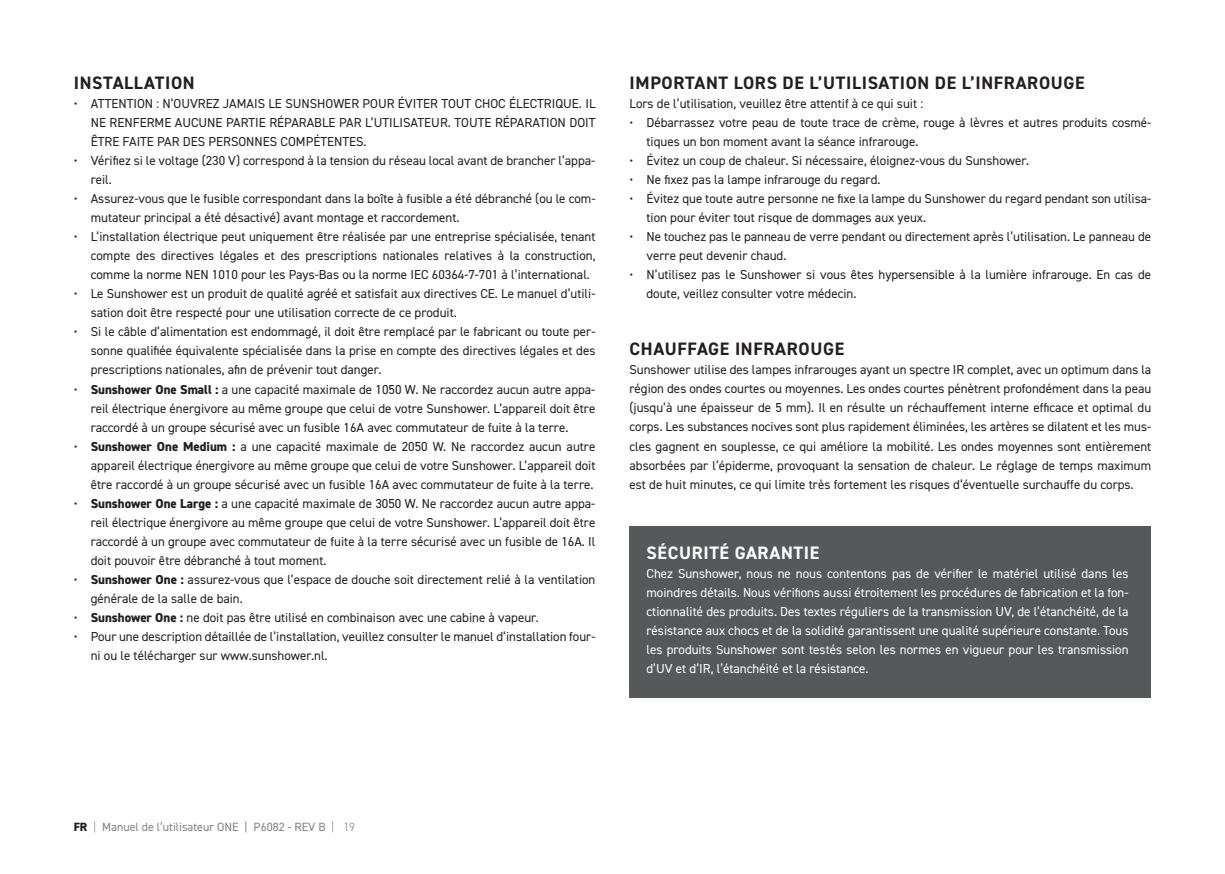
<style>
.page{position:relative;width:1225px;height:874px;background:#fff}
.page>*{position:absolute;margin:0;border:0;box-sizing:border-box;transform-origin:0 0}
.t1{font:700 18px "DIN2014";letter-spacing:.035em;color:#231f20}
.t2{font:700 18px "DIN2014";letter-spacing:.035em;color:#fff}
.t3{font:13px/19px "DIN2014";color:#231f20}
.t4{font:13px/19px "DIN2014";color:#fff;text-align:justify}
.t5{font:12px "DIN2014";color:#808285}
.s1{font-weight:800}
.s2{font-weight:800;color:#231f20}
.s3{font-weight:300}
</style>
<div class="page">
<div style="left:629px;top:526px;width:522px;height:171px;background:#57585a"></div>
<h1 class="t1" style="left:74px;top:71px;width:122px">INSTALLATION</h1>
<p class="t3" style="left:91px;top:94px;width:506px;text-align:justify;text-indent:-17px">• ATTENTION : N’OUVREZ JAMAIS LE SUNSHOWER POUR ÉVITER TOUT CHOC ÉLECTRIQUE. IL NE RENFERME AUCUNE PARTIE RÉPARABLE PAR L’UTILISATEUR. TOUTE RÉPARATION DOIT ÊTRE FAITE PAR DES PERSONNES COMPÉTENTES.</p>
<p class="t3" style="left:91px;top:151px;width:506px;text-indent:-17px">• Vérifiez si le voltage (230 V) correspond à la tension du réseau local avant de brancher l’appa&shy;reil.</p>
<p class="t3" style="left:91px;top:189px;width:506px;text-indent:-17px">• Assurez-vous que le fusible correspondant dans la boîte à fusible a été débranché (ou le com&shy;mutateur principal a été désactivé) avant montage et raccordement.</p>
<p class="t3" style="left:91px;top:227px;width:506px;text-align:justify;text-indent:-17px">• L’installation électrique peut uniquement être réalisée par une entreprise spécialisée, tenant compte des directives légales et des prescriptions nationales relatives à la construction, comme la norme NEN 1010 pour les Pays-Bas ou la norme IEC 60364-7-701 à l’international.</p>
<p class="t3" style="left:91px;top:284px;width:506px;text-indent:-17px">• Le Sunshower est un produit de qualité agréé et satisfait aux directives CE. Le manuel d’utili&shy;sation doit être respecté pour une utilisation correcte de ce produit.</p>
<p class="t3" style="left:91px;top:322px;width:506px;text-align:justify;text-indent:-17px">• Si le câble d’alimentation est endommagé, il doit être remplacé par le fabricant ou toute per&shy;sonne qualifiée équivalente spécialisée dans la prise en compte des directives légales et des prescriptions nationales, afin de prévenir tout danger.</p>
<p class="t3" style="left:91px;top:379px;width:506px;text-align:justify;text-indent:-17px">• <span class="s1">Sunshower One Small :</span> a une capacité maximale de 1050 W. Ne raccordez aucun autre appa&shy;reil électrique énergivore au même groupe que celui de votre Sunshower. L’appareil doit être raccordé à un groupe sécurisé avec un fusible 16A avec commutateur de fuite à la terre.</p>
<p class="t3" style="left:91px;top:436px;width:506px;text-align:justify;text-indent:-17px">• <span class="s1">Sunshower One Medium :</span> a une capacité maximale de 2050 W. Ne raccordez aucun autre appareil électrique énergivore au même groupe que celui de votre Sunshower. L’appareil doit être raccordé à un groupe sécurisé avec un fusible 16A avec commutateur de fuite à la terre.</p>
<p class="t3" style="left:91px;top:493px;width:506px;text-align:justify;text-indent:-17px">• <span class="s1">Sunshower One Large :</span> a une capacité maximale de 3050 W. Ne raccordez aucun autre appa&shy;reil électrique énergivore au même groupe que celui de votre Sunshower. L’appareil doit être raccordé à un groupe avec commutateur de fuite à la terre sécurisé avec un fusible de 16A. Il doit pouvoir être débranché à tout moment.</p>
<p class="t3" style="left:91px;top:569px;width:506px;text-indent:-17px">• <span class="s1">Sunshower One :</span> assurez-vous que l’espace de douche soit directement relié à la ventilation générale de la salle de bain.</p>
<p class="t3" style="left:74px;top:607px;width:466px">• <span class="s1">Sunshower One :</span> ne doit pas être utilisé en combinaison avec une cabine à vapeur.</p>
<p class="t3" style="left:91px;top:626px;width:506px;text-indent:-17px">• Pour une description détaillée de l’installation, veuillez consulter le manuel d’installation four&shy;ni ou le télécharger sur www.sunshower.nl.</p>
<h1 class="t1" style="left:629px;top:71px;width:456px">IMPORTANT LORS DE L’UTILISATION DE L’INFRAROUGE</h1>
<p class="t3" style="left:629px;top:94px;width:295px">Lors de l’utilisation, veuillez être attentif à ce qui suit :</p>
<p class="t3" style="left:646px;top:113px;width:506px;text-indent:-17px">• Débarrassez votre peau de toute trace de crème, rouge à lèvres et autres produits cosmé&shy;tiques un bon moment avant la séance infrarouge.</p>
<p class="t3" style="left:629px;top:151px;width:401px">• Évitez un coup de chaleur. Si nécessaire, éloignez-vous du Sunshower.</p>
<p class="t3" style="left:629px;top:170px;width:252px">• Ne fixez pas la lampe infrarouge du regard.</p>
<p class="t3" style="left:646px;top:189px;width:506px;text-indent:-17px">• Évitez que toute autre personne ne fixe la lampe du Sunshower du regard pendant son utilisa&shy;tion pour éviter tout risque de dommages aux yeux.</p>
<p class="t3" style="left:646px;top:227px;width:506px;text-indent:-17px">• Ne touchez pas le panneau de verre pendant ou directement après l’utilisation. Le panneau de verre peut devenir chaud.</p>
<p class="t3" style="left:646px;top:265px;width:506px;text-indent:-17px">• N’utilisez pas le Sunshower si vous êtes hypersensible à la lumière infrarouge. En cas de doute, veillez consulter votre médecin.</p>
<h1 class="t1" style="left:629px;top:337px;width:216px">CHAUFFAGE INFRAROUGE</h1>
<p class="t3" style="left:629px;top:360px;width:523px;text-align:justify">Sunshower utilise des lampes infrarouges ayant un spectre IR complet, avec un optimum dans la région des ondes courtes ou moyennes. Les ondes courtes pénètrent profondément dans la peau (jusqu’à une épaisseur de 5 mm). Il en résulte un réchauffement interne efficace et optimal du corps. Les substances nocives sont plus rapidement éliminées, les artères se dilatent et les mus&shy;cles gagnent en souplesse, ce qui améliore la mobilité. Les ondes moyennes sont entièrement absorbées par l’épiderme, provoquant la sensation de chaleur. Le réglage de temps maximum est de huit minutes, ce qui limite très fortement les risques d’éventuelle surchauffe du corps.</p>
<h1 class="t2" style="left:646px;top:540px;width:174px">SÉCURITÉ GARANTIE</h1>
<p class="t4" style="left:646px;top:563px;width:483px">Chez Sunshower, nous ne nous contentons pas de vérifier le matériel utilisé dans les moindres détails. Nous vérifions aussi étroitement les procédures de fabrication et la fon&shy;ctionnalité des produits. Des textes réguliers de la transmission UV, de l’étanchéité, de la résistance aux chocs et de la solidité garantissent une qualité supérieure constante. Tous les produits Sunshower sont testés selon les normes en vigueur pour les transmission d’UV et d’IR, l’étanchéité et la résistance.</p>
<p class="t5" style="left:74px;top:818px;width:283px"><span class="s2">FR</span> <span class="s3">|</span> Manuel de l’utilisateur ONE | P6082 - REV B <span class="s3">| 19</span></p>
</div>
